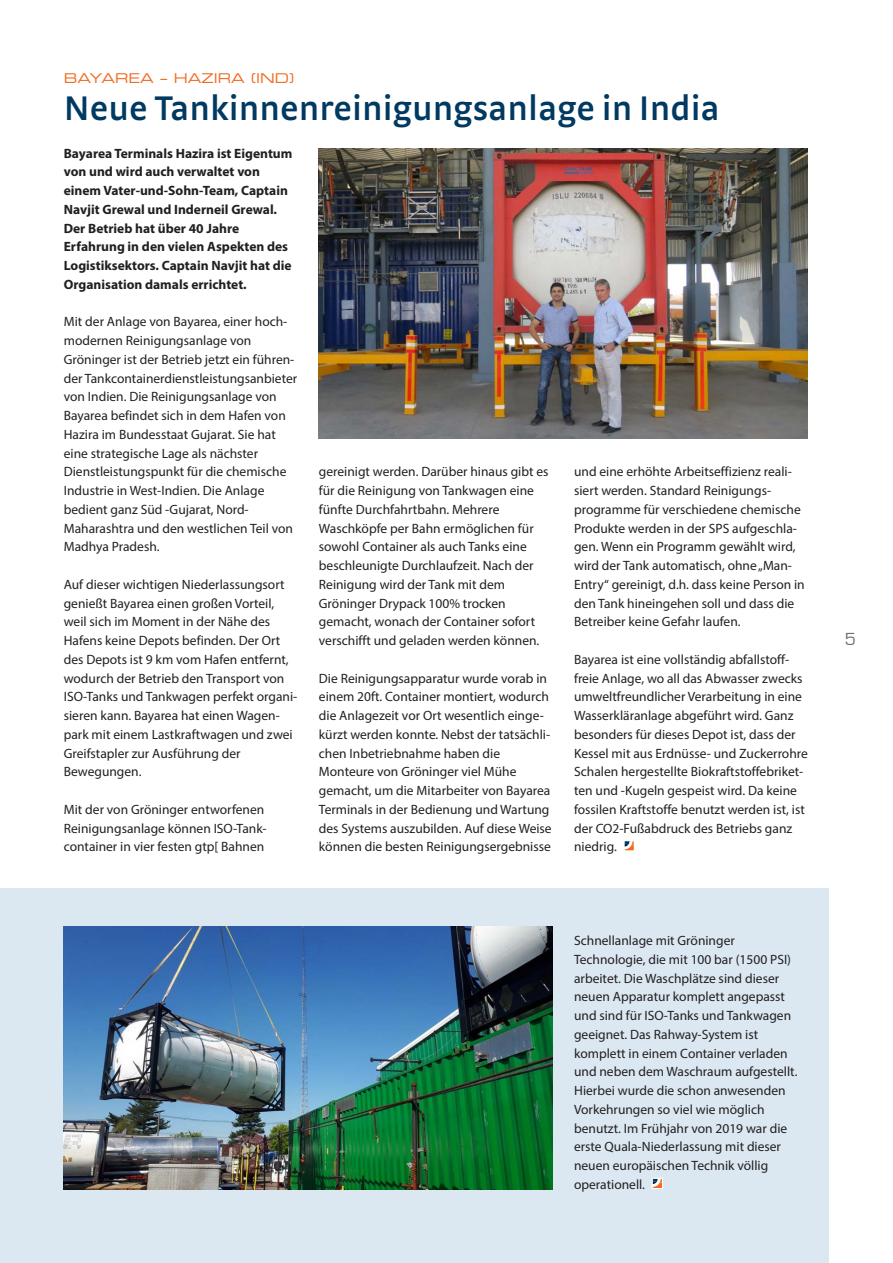
<style>
.page{position:relative;width:893px;height:1263px;background:#fff}
.page>*{position:absolute;margin:0;border:0;box-sizing:border-box;transform-origin:0 0}
.nieuw_-_kop_blauw{font:600 36px "Strada OT";color:#003961}
.t1{font:18px "Eurostile";color:#6c6d70}
.brood{font:13.5px/18.8px "Myriad Pro";color:#231f20}
.intro{font:700 13.5px/18.8px "Myriad Pro";color:#231f20}
.nieuw_-_kop_kapitale{font:13.5px "Eurostile LT Std Ex 2";color:#f36a21}
</style>
<div class="page">
<div style="left:0;top:889px;width:828px;height:374px;background:#dbe8f2"></div>
<img style="left:319px;top:148px;width:489px;height:291px">
<img style="left:64px;top:926px;width:489px;height:264px">
<svg style="left:624px;top:841px;width:10px;height:10px"></svg>
<svg style="left:651px;top:1178px;width:12px;height:11px"></svg>
<p class="nieuw_-_kop_kapitale" style="left:64px;top:68px;width:232px">BAYAREA – HAZIRA (IND)</p>
<p class="nieuw_-_kop_blauw" style="left:64px;top:87px;width:657px">Neue Tankinnenreinigungsanlage in India</p>
<p class="intro" style="left:64px;top:143px;width:230px">Bayarea Terminals Hazira ist Eigentum von und wird auch verwaltet von einem Vater-und-Sohn-Team, Captain Navjit Grewal und Inderneil Grewal.<br>Der Betrieb hat über 40 Jahre Erfahrung in den vielen Aspekten des Logistiksektors. Captain Navjit hat die Organisation damals errichtet.</p>
<p class="brood" style="left:64px;top:312px;width:235px">Mit der Anlage von Bayarea, einer hoch&shy;modernen Reinigungsanlage von Gröninger ist der Betrieb jetzt ein führen&shy;der Tankcontainerdienstleistungsanbieter von Indien. Die Reinigungsanlage von Bayarea befindet sich in dem Hafen von Hazira im Bundesstaat Gujarat. Sie hat eine strategische Lage als nächster Dienstleistungspunkt für die chemische Industrie in West-Indien. Die Anlage bedient ganz Süd -Gujarat, Nord-Maharashtra und den westlichen Teil von Madhya Pradesh.</p>
<p class="brood" style="left:64px;top:575px;width:235px">Auf dieser wichtigen Niederlassungsort genießt Bayarea einen großen Vorteil, weil sich im Moment in der Nähe des Hafens keine Depots befinden. Der Ort des Depots ist 9 km vom Hafen entfernt, wodurch der Betrieb den Transport von ISO-Tanks und Tankwagen perfekt organi&shy;sieren kann. Bayarea hat einen Wagen&shy;park mit einem Lastkraftwagen und zwei Greifstapler zur Ausführung der Bewegungen.</p>
<p class="brood" style="left:64px;top:800px;width:204px">Mit der von Gröninger entworfenen<br>Reinigungsanlage können ISO-Tank&shy;container in vier festen gtp[ Bahnen</p>
<p class="brood" style="left:574px;top:462px;width:232px">und eine erhöhte Arbeitseffizienz reali&shy;siert werden. Standard Reinigungs&shy;programme für verschiedene chemische Produkte werden in der SPS aufgeschla&shy;gen. Wenn ein Programm gewählt wird, wird der Tank automatisch, ohne „Man-Entry“ gereinigt, d.h. dass keine Person in den Tank hineingehen soll und dass die Betreiber keine Gefahr laufen.</p>
<p class="brood" style="left:574px;top:650px;width:235px">Bayarea ist eine vollständig abfallstoff&shy;freie Anlage, wo all das Abwasser zwecks umweltfreundlicher Verarbeitung in eine Wasserkläranlage abgeführt wird. Ganz besonders für dieses Depot ist, dass der Kessel mit aus Erdnüsse- und Zuckerrohre Schalen hergestellte Biokraftstoffebriket&shy;ten und -Kugeln gespeist wird. Da keine fossilen Kraftstoffe benutzt werden ist, ist der CO2-Fußabdruck des Betriebs ganz niedrig.</p>
<p class="brood" style="left:319px;top:462px;width:231px">gereinigt werden. Darüber hinaus gibt es für die Reinigung von Tankwagen eine fünfte Durchfahrtbahn. Mehrere Waschköpfe per Bahn ermöglichen für sowohl Container als auch Tanks eine beschleunigte Durchlaufzeit. Nach der Reinigung wird der Tank mit dem Gröninger Drypack 100% trocken gemacht, wonach der Container sofort verschifft und geladen werden können.</p>
<p class="brood" style="left:319px;top:668px;width:234px">Die Reinigungsapparatur wurde vorab in einem 20ft. Container montiert, wodurch die Anlagezeit vor Ort wesentlich einge&shy;kürzt werden konnte. Nebst der tatsächli&shy;chen Inbetriebnahme haben die Monteure von Gröninger viel Mühe gemacht, um die Mitarbeiter von Bayarea Terminals in der Bedienung und Wartung des Systems auszubilden. Auf diese Weise können die besten Reinigungsergebnisse</p>
<p class="brood" style="left:574px;top:931px;width:225px">Schnellanlage mit Gröninger Technologie, die mit 100 bar (1500 PSI) arbeitet. Die Waschplätze sind dieser neuen Apparatur komplett angepasst und sind für ISO-Tanks und Tankwagen geeignet. Das Rahway-System ist komplett in einem Container verladen und neben dem Waschraum aufgestellt.<br>Hierbei wurde die schon anwesenden Vorkehrungen so viel wie möglich benutzt. Im Frühjahr von 2019 war die erste Quala-Niederlassung mit dieser neuen europäischen Technik völlig operationell.</p>
<h2 class="t1" style="left:845px;top:629px;width:13px">5</h2>
</div>
